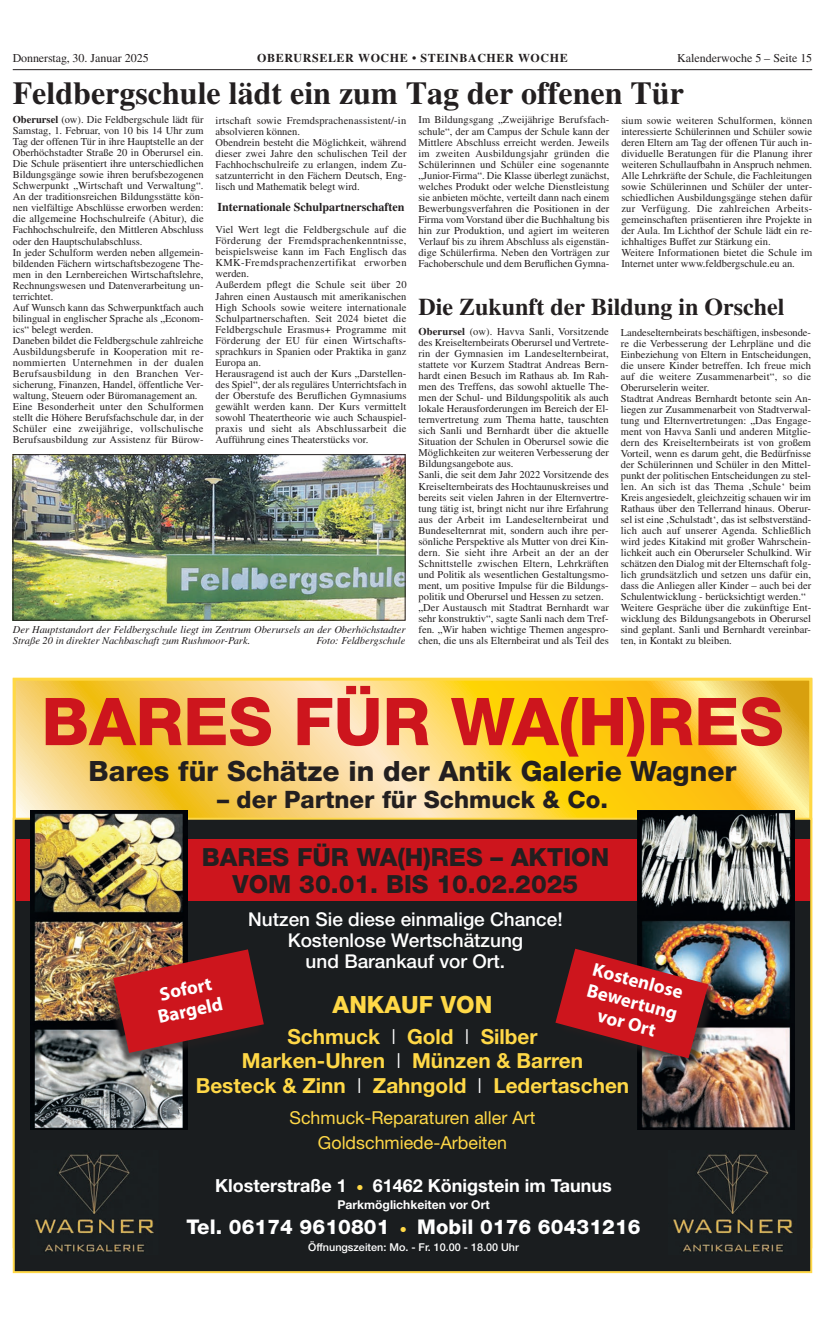
<style>
.page{position:relative;width:825px;height:1327px;background:#fff}
.page>*{position:absolute;margin:0;border:0;box-sizing:border-box;transform-origin:0 0}
.t1{font:800 66px "Helvetica Neue LT Std";color:#cd151d}
.t2{font:700 32px "Times LT Std";color:#231f20}
.t3{font:800 28px "Helvetica Neue LT Std";color:#231f20}
.t4{font:800 25px/27px "Helvetica Neue LT Std";color:#231f20;text-align:center}
.t5{font:700 24px "Times LT Std";color:#231f20}
.t6{font:800 24px "Helvetica Neue LT Std";color:#231f20}
.t7{font:800 23.8px "Helvetica Neue LT Std";color:#ffd847}
.t8{font:700 20.8px/24.7px "Helvetica Neue LT Std";color:#ffd847;text-align:center}
.t9{font:800 20.2px "Helvetica Neue LT Std";letter-spacing:.005em;color:#fff}
.t10{font:500 19px/21px "Helvetica Neue LT Std";color:#fff;text-align:center}
.t11{font:700 18.9px/21.6px "Myriad Pro";color:#fff;text-align:center}
.t12{font:700 18px "Helvetica Neue LT Std";color:#fff}
.t13{font:17.8px/24.8px "Helvetica Neue LT Std";color:#ffd847;text-align:center}
.t14{font:700 12.1px "Helvetica Neue LT Std";color:#fff}
.t15{font:12px "Times LT Std";color:#231f20}
.t16{font:700 12px "Times LT Std";color:#231f20}
.t17{font:700 12px "Times LT Std";letter-spacing:.05em;color:#231f20}
.t18{font:500 10.8px "Helvetica Neue LT Std";color:#fff}
.t19{font:10.5px/11px "Times LT Std";color:#231f20}
.t20{font:italic 10.5px/11px "Times LT Std";color:#231f20}
.s1{font-weight:700}
.s2{font-weight:300;color:#fff}
.s3{color:#ffd847}
</style>
<div class="page">
<hr style="left:13px;top:69px;width:799px;height:1px;background:#231f20">
<svg style="left:17px;top:681px;width:791px;height:137px;background:#f9d158"></svg>
<div style="left:14px;top:819px;width:797px;height:453px;background:#1a1d1f"></div>
<img style="left:673px;top:1154px;width:120px;height:98px">
<div style="left:16px;top:839px;width:793px;height:62px;background:#cd151d"></div>
<img style="left:637px;top:810px;width:158px;height:213px">
<img style="left:35px;top:1154px;width:119px;height:98px">
<img style="left:30px;top:810px;width:158px;height:320px">
<img style="left:637px;top:1023px;width:158px;height:107px">
<div style="left:104px;top:952px;width:160px;height:113px;background:#231f20;opacity:.75"></div>
<svg style="left:113px;top:949px;width:151px;height:104px"></svg>
<div style="left:557px;top:950px;width:162px;height:119px;background:#231f20;opacity:.75"></div>
<svg style="left:555px;top:948px;width:153px;height:110px"></svg>
<img style="left:15px;top:456px;width:388px;height:162px">
<div style="left:13px;top:454px;width:392px;height:166px;border:1px solid #231f20"></div>
<p class="t15" style="left:13px;top:51px;width:138px">Donnerstag, 30. Januar 2025</p>
<p class="t17" style="left:257px;top:51px;width:312px">OBERURSELER WOCHE • STEINBACHER WOCHE</p>
<p class="t15" style="left:677px;top:51px;width:137px">Kalenderwoche 5 – Seite 15</p>
<h2 class="t2" style="left:13px;top:74px;width:673px">Feldbergschule lädt ein zum Tag der offenen Tür</h2>
<p class="t19" style="left:13px;top:114px;width:192px"><span class="s1">Oberursel</span> (ow). Die Feldbergschule lädt für Samstag, 1. Februar, von 10 bis 14 Uhr zum Tag der offenen Tür in ihre Hauptstelle an der Oberhöchstadter Straße 20 in Oberursel ein.<br>Die Schule präsentiert ihre unterschiedlichen Bildungsgänge sowie ihren berufsbezogenen Schwerpunkt „Wirtschaft und Verwaltung“.<br>An der traditionsreichen Bildungsstätte kön&shy;nen vielfältige Abschlüsse erworben werden: die allgemeine Hochschulreife (Abitur), die Fachhochschulreife, den Mittleren Abschluss oder den Hauptschulabschluss.<br>In jeder Schulform werden neben allgemein&shy;bildenden Fächern wirtschaftsbezogene The&shy;men in den Lernbereichen Wirtschaftslehre, Rechnungswesen und Datenverarbeitung un&shy;terrichtet.<br>Auf Wunsch kann das Schwerpunktfach auch bilingual in englischer Sprache als „Econom&shy;ics“ belegt werden.<br>Daneben bildet die Feldbergschule zahlreiche Ausbildungsberufe in Kooperation mit re&shy;nommierten Unternehmen in der dualen Berufsausbildung in den Branchen Ver&shy;sicherung, Finanzen, Handel, öffentliche Ver&shy;waltung, Steuern oder Büromanagement an.<br>Eine Besonderheit unter den Schulformen stellt die Höhere Berufsfachschule dar, in der Schüler eine zweijährige, vollschulische Berufsausbildung zur Assistenz für Bürow-</p>
<p class="t19" style="left:216px;top:114px;width:192px">irtschaft sowie Fremdsprachenassistent/-in absolvieren können.<br>Obendrein besteht die Möglichkeit, während dieser zwei Jahre den schulischen Teil der Fachhochschulreife zu erlangen, indem Zu&shy;satzunterricht in den Fächern Deutsch, Eng&shy;lisch und Mathematik belegt wird.</p>
<p class="t19" style="left:418px;top:114px;width:192px;text-align:justify">Im Bildungsgang „Zweijährige Berufsfach&shy;schule“, der am Campus der Schule kann der Mittlere Abschluss erreicht werden. Jeweils im zweiten Ausbildungsjahr gründen die Schülerinnen und Schüler eine sogenannte „Junior-Firma“. Die Klasse überlegt zunächst, welches Produkt oder welche Dienstleistung sie anbieten möchte, verteilt dann nach einem Bewerbungsverfahren die Positionen in der Firma vom Vorstand über die Buchhaltung bis hin zur Produktion, und agiert im weiteren Verlauf bis zu ihrem Abschluss als eigenstän&shy;dige Schülerfirma. Neben den Vorträgen zur Fachoberschule und dem Beruflichen Gymna-</p>
<p class="t19" style="left:621px;top:114px;width:192px">sium sowie weiteren Schulformen, können interessierte Schülerinnen und Schüler sowie deren Eltern am Tag der offenen Tür auch in&shy;dividuelle Beratungen für die Planung ihrer weiteren Schullaufbahn in Anspruch nehmen.<br>Alle Lehrkräfte der Schule, die Fachleitungen sowie Schülerinnen und Schüler der unter&shy;schiedlichen Ausbildungsgänge stehen dafür zur Verfügung. Die zahlreichen Arbeits&shy;gemeinschaften präsentieren ihre Projekte in der Aula. Im Lichthof der Schule lädt ein re&shy;ichhaltiges Buffet zur Stärkung ein.<br>Weitere Informationen bietet die Schule im Internet unter www.feldbergschule.eu an.</p>
<p class="t16" style="left:218px;top:200px;width:188px">Internationale Schulpartnerschaften</p>
<p class="t19" style="left:216px;top:224px;width:192px">Viel Wert legt die Feldbergschule auf die Förderung der Fremdsprachenkenntnisse, beispielsweise kann im Fach Englisch das KMK-Fremdsprachenzertifikat erworben werden.<br>Außerdem pflegt die Schule seit über 20<br>Jahren einen Austausch mit amerikanischen High Schools sowie weitere internationale Schulpartnerschaften. Seit 2024 bietet die Feldbergschule Erasmus+ Programme mit Förderung der EU für einen Wirtschafts&shy;sprachkurs in Spanien oder Praktika in ganz Europa an.<br>Herausragend ist auch der Kurs „Darstellen&shy;des Spiel“, der als reguläres Unterrichtsfach in der Oberstufe des Beruflichen Gymnasiums gewählt werden kann. Der Kurs vermittelt sowohl Theatertheorie wie auch Schauspiel&shy;praxis und sieht als Abschlussarbeit die Aufführung eines Theaterstücks vor.</p>
<h3 class="t5" style="left:418px;top:293px;width:368px">Die Zukunft der Bildung in Orschel</h3>
<p class="t19" style="left:418px;top:326px;width:192px"><span class="s1">Oberursel</span> (ow). Havva Sanli, Vorsitzende des Kreiselternbeirats Oberursel und Vertrete&shy;rin der Gymnasien im Landeselternbeirat, stattete vor Kurzem Stadtrat Andreas Bern&shy;hardt einen Besuch im Rathaus ab. Im Rah&shy;men des Treffens, das sowohl aktuelle The&shy;men der Schul- und Bildungspolitik als auch lokale Herausforderungen im Bereich der El&shy;ternvertretung zum Thema hatte, tauschten sich Sanli und Bernhardt über die aktuelle Situation der Schulen in Oberursel sowie die Möglichkeiten zur weiteren Verbesserung der Bildungsangebote aus.<br>Sanli, die seit dem Jahr 2022 Vorsitzende des Kreiselternbeirats des Hochtaunuskreises und bereits seit vielen Jahren in der Elternvertre&shy;tung tätig ist, bringt nicht nur ihre Erfahrung aus der Arbeit im Landeselternbeirat und Bundeselternrat mit, sondern auch ihre per&shy;sönliche Perspektive als Mutter von drei Kin&shy;dern. Sie sieht ihre Arbeit an der an der Schnittstelle zwischen Eltern, Lehrkräften und Politik als wesentlichen Gestaltungsmo&shy;ment, um positive Impulse für die Bildungs&shy;politik und Oberursel und Hessen zu setzen. „Der Austausch mit Stadtrat Bernhardt war sehr konstruktiv“, sagte Sanli nach dem Tref&shy;fen. „Wir haben wichtige Themen angespro&shy;chen, die uns als Elternbeirat und als Teil des</p>
<p class="t19" style="left:621px;top:326px;width:192px">Landeselternbeirats beschäftigen, insbesonde&shy;re die Verbesserung der Lehrpläne und die Einbeziehung von Eltern in Entscheidungen, die unsere Kinder betreffen. Ich freue mich auf die weitere Zusammenarbeit“, so die Oberurselerin weiter.<br>Stadtrat Andreas Bernhardt betonte sein An&shy;liegen zur Zusammenarbeit von Stadtverwal&shy;tung und Elternvertretungen: „Das Engage&shy;ment von Havva Sanli und anderen Mitglie&shy;dern des Kreiselternbeirats ist von großem Vorteil, wenn es darum geht, die Bedürfnisse der Schülerinnen und Schüler in den Mittel&shy;punkt der politischen Entscheidungen zu stel&shy;len. An sich ist das Thema ‚Schule‘ beim Kreis angesiedelt, gleichzeitig schauen wir im Rathaus über den Tellerrand hinaus. Oberur&shy;sel ist eine ‚Schulstadt‘, das ist selbstverständ&shy;lich auch auf unserer Agenda. Schließlich wird jedes Kitakind mit großer Wahrschein&shy;lichkeit auch ein Oberurseler Schulkind. Wir schätzen den Dialog mit der Elternschaft folg&shy;lich grundsätzlich und setzen uns dafür ein, dass die Anliegen aller Kinder – auch bei der Schulentwicklung - berücksichtigt werden.“ Weitere Gespräche über die zukünftige Ent&shy;wicklung des Bildungsangebots in Oberursel sind geplant. Sanli und Bernhardt vereinbar&shy;ten, in Kontakt zu bleiben.</p>
<p class="t20" style="left:13px;top:624px;width:394px">Der Hauptstandort der Feldbergschule liegt im Zentrum Oberursels an der Oberhöchstadter<br>Straße 20 in direkter Nachbaschaft zum Rushmoor-Park.</p>
<p class="t20" style="left:317px;top:635px;width:90px">Foto: Feldbergschule</p>
<h1 class="t1" style="left:41px;top:682px;width:743px">BARES FÜR WA(H)RES</h1>
<h3 class="t3" style="left:89px;top:754px;width:649px">Bares für Schätze in der Antik Galerie Wagner</h3>
<h3 class="t6" style="left:217px;top:785px;width:392px">– der Partner für Schmuck &amp; Co.</h3>
<h3 class="t4" style="left:202px;top:843px;width:409px">BARES FÜR WA(H)RES – AKTION<br>VOM 30.01. BIS 10.02.2025</h3>
<h3 class="t10" style="left:248px;top:908px;width:316px">Nutzen Sie diese einmalige Chance!<br>Kostenlose Wertschätzung<br>und Barankauf vor Ort.</h3>
<h3 class="t11" style="left:151px;top:984px;width:67px;rotate:-12deg">Sofort<br>Bargeld</h3>
<h3 class="t11" style="left:596px;top:958px;width:95px;rotate:15deg">Kostenlose<br>Bewertung vor Ort</h3>
<h3 class="t7" style="left:333px;top:990px;width:161px">ANKAUF VON</h3>
<h3 class="t8" style="left:196px;top:1023px;width:435px">Schmuck <span class="s2">l</span> Gold <span class="s2">l</span> Silber<br>Marken-Uhren <span class="s2">l</span> Münzen &amp; Barren<br>Besteck &amp; Zinn <span class="s2">l</span> Zahngold <span class="s2">l</span> Ledertaschen</h3>
<h3 class="t13" style="left:289px;top:1105px;width:247px">Schmuck-Reparaturen aller Art<br>Goldschmiede-Arbeiten</h3>
<h3 class="t12" style="left:215px;top:1175px;width:398px">Klosterstraße 1 <span class="s3">●</span> 61462 Königstein im Taunus</h3>
<p class="t14" style="left:337px;top:1196px;width:154px">Parkmöglichkeiten vor Ort</p>
<h3 class="t9" style="left:186px;top:1214px;width:456px">Tel. 06174 9610801 <span class="s3">●</span> Mobil 0176 60431216</h3>
<p class="t18" style="left:308px;top:1240px;width:212px">Öffnungszeiten: Mo. - Fr. 10.00 - 18.00 Uhr</p>
</div>
